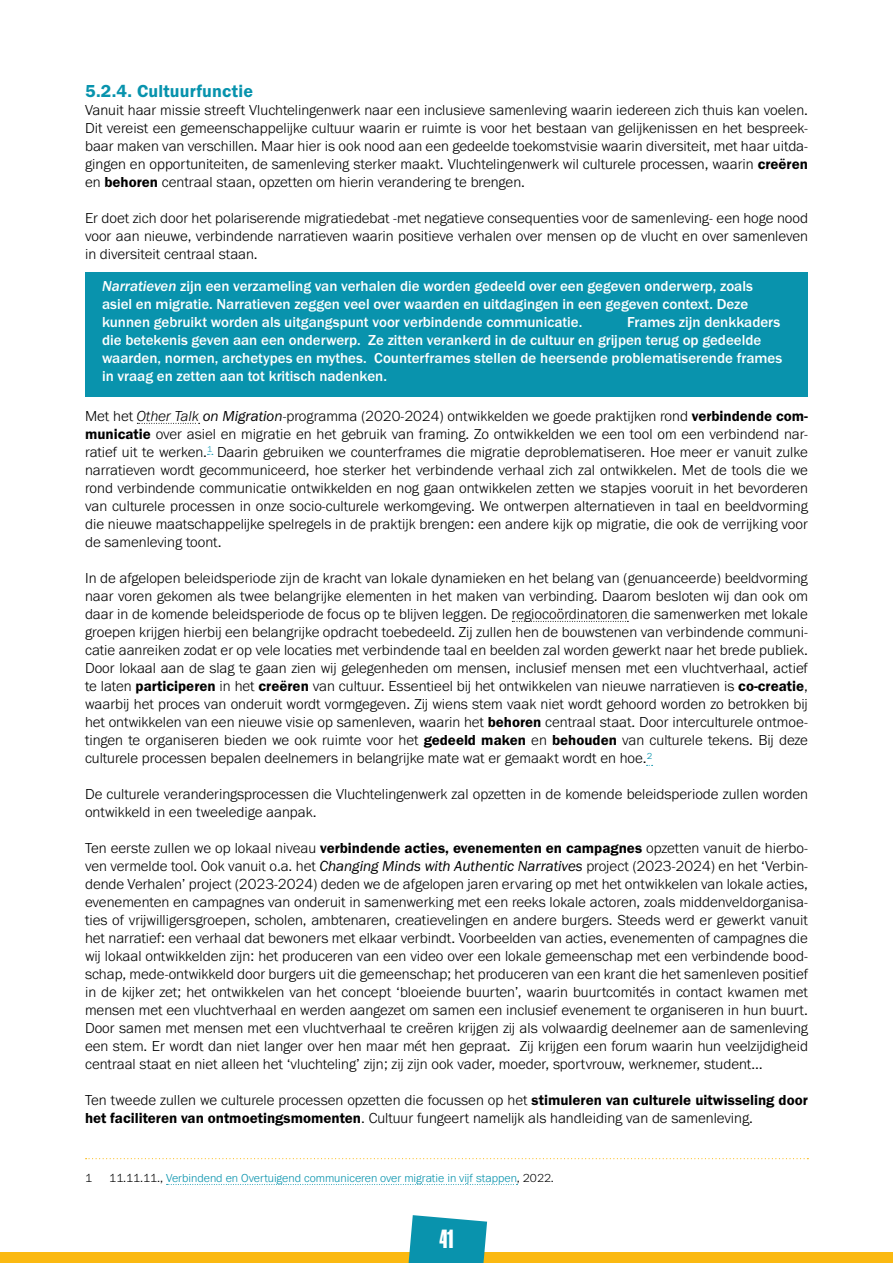
<style>
.page{position:relative;width:893px;height:1263px;background:#fff}
.page>*{position:absolute;margin:0;border:0;box-sizing:border-box;transform-origin:0 0}
.t1{font:700 24px "FK Screamer";color:#fff}
.t2{font:18px "Franklin Gothic URW Dem";letter-spacing:.01em;color:#0793ad}
.t3{font:300 15px/18px "Franklin Gothic URW";color:#000;text-align:justify}
.t4{font:500 15px/18px "Franklin Gothic URW";color:#fff}
.t5{font:300 12px "Franklin Gothic URW";color:#0793ad}
.t6{font:300 12px "Franklin Gothic URW";color:#000}
.s1{font-family:"Franklin Gothic URW Dem";font-weight:400}
.s2{font-family:"Franklin Gothic URW Med Ita";font-weight:400}
.s3{font-style:italic}
.s4{font-family:"Franklin Gothic URW Boo Ita";font-weight:400}
.s5{color:#0793ad}
.s6{color:#000}
</style>
<div class="page">
<div style="left:0;top:1252px;width:893px;height:11px;background:#fbb911"></div>
<svg style="left:408px;top:1215px;width:79px;height:48px;background:#269fb3"></svg>
<svg style="left:137px;top:423px;width:63px;height:1px"></svg>
<svg style="left:512px;top:621px;width:116px;height:1px"></svg>
<svg style="left:86px;top:1158px;width:722px;height:1px"></svg>
<svg style="left:167px;top:1184px;width:350px;height:1px"></svg>
<div style="left:85px;top:272px;width:723px;height:124px;background:#0993ad"></div>
<p class="t2" style="left:85px;top:80px;width:169px">5.2.4. Cultuurfunctie</p>
<p class="t3" style="left:85px;top:101px;width:724px">Vanuit haar missie streeft Vluchtelingenwerk naar een inclusieve samenleving waarin iedereen zich thuis kan voelen.<br>Dit vereist een gemeenschappelijke cultuur waarin er ruimte is voor het bestaan van gelijkenissen en het bespreek&shy;baar maken van verschillen. Maar hier is ook nood aan een gedeelde toekomstvisie waarin diversiteit, met haar uitda&shy;gingen en opportuniteiten, de samenleving sterker maakt. Vluchtelingenwerk wil culturele processen, waarin <span class="s1">creëren </span>en <span class="s1">behoren</span> centraal staan, opzetten om hierin verandering te brengen.</p>
<p class="t3" style="left:85px;top:209px;width:724px">Er doet zich door het polariserende migratiedebat -met negatieve consequenties voor de samenleving- een hoge nood voor aan nieuwe, verbindende narratieven waarin positieve verhalen over mensen op de vlucht en over samenleven in diversiteit centraal staan.</p>
<p class="t4" style="left:102px;top:276px;width:652px"><span class="s2">Narratieven</span> zijn een verzameling van verhalen die worden gedeeld over een gegeven onderwerp, zoals asiel en migratie. Narratieven zeggen veel over waarden en uitdagingen in een gegeven context. Deze kunnen gebruikt worden als uitgangspunt voor verbindende communicatie.</p>
<p class="t4" style="left:102px;top:312px;width:682px;text-indent:525px">Frames zijn denkkaders die betekenis geven aan een onderwerp. Ze zitten verankerd in de cultuur en grijpen terug op gedeelde waarden, normen, archetypes en mythes. Counterframes stellen de heersende problematiserende frames in vraag en zetten aan tot kritisch nadenken.</p>
<p class="t3" style="left:85px;top:407px;width:724px">Met het <span class="s3">Other Talk</span> <span class="s4">on Migration</span>-programma (2020-2024) ontwikkelden we goede praktijken rond <span class="s1">verbindende com&shy;municatie</span> over asiel en migratie en het gebruik van framing. Zo ontwikkelden we een tool om een verbindend nar&shy;ratief uit te werken.<sup>1</sup> Daarin gebruiken we counterframes die migratie deproblematiseren. Hoe meer er vanuit zulke narratieven wordt gecommuniceerd, hoe sterker het verbindende verhaal zich zal ontwikkelen. Met de tools die we rond verbindende communicatie ontwikkelden en nog gaan ontwikkelen zetten we stapjes vooruit in het bevorderen van culturele processen in onze socio-culturele werkomgeving. We ontwerpen alternatieven in taal en beeldvorming die nieuwe maatschappelijke spelregels in de praktijk brengen: een andere kijk op migratie, die ook de verrijking voor de samenleving toont.</p>
<p class="t3" style="left:85px;top:569px;width:724px">In de afgelopen beleidsperiode zijn de kracht van lokale dynamieken en het belang van (genuanceerde) beeldvorming naar voren gekomen als twee belangrijke elementen in het maken van verbinding. Daarom besloten wij dan ook om daar in de komende beleidsperiode de focus op te blijven leggen. De regiocoördinatoren die samenwerken met lokale groepen krijgen hierbij een belangrijke opdracht toebedeeld. Zij zullen hen de bouwstenen van verbindende communi&shy;catie aanreiken zodat er op vele locaties met verbindende taal en beelden zal worden gewerkt naar het brede publiek.<br>Door lokaal aan de slag te gaan zien wij gelegenheden om mensen, inclusief mensen met een vluchtverhaal, actief te laten <span class="s1">participeren</span> in het <span class="s1">creëren</span> van cultuur. Essentieel bij het ontwikkelen van nieuwe narratieven is <span class="s1">co-creatie</span>, waarbij het proces van onderuit wordt vormgegeven. Zij wiens stem vaak niet wordt gehoord worden zo betrokken bij het ontwikkelen van een nieuwe visie op samenleven, waarin het <span class="s1">behoren</span> centraal staat. Door interculturele ontmoe&shy;tingen te organiseren bieden we ook ruimte voor het <span class="s1">gedeeld maken</span> en <span class="s1">behouden</span> van culturele tekens. Bij deze culturele processen bepalen deelnemers in belangrijke mate wat er gemaakt wordt en hoe.<span class="s5">²</span></p>
<p class="t3" style="left:85px;top:785px;width:724px">De culturele veranderingsprocessen die Vluchtelingenwerk zal opzetten in de komende beleidsperiode zullen worden ontwikkeld in een tweeledige aanpak.</p>
<p class="t3" style="left:85px;top:839px;width:724px">Ten eerste zullen we op lokaal niveau <span class="s1">verbindende acties, evenementen en campagnes</span> opzetten vanuit de hierbo&shy;ven vermelde tool. Ook vanuit o.a. het <span class="s4">Changing Minds with Authentic Narratives</span> project (2023-2024) en het ‘Verbin&shy;dende Verhalen’ project (2023-2024) deden we de afgelopen jaren ervaring op met het ontwikkelen van lokale acties, evenementen en campagnes van onderuit in samenwerking met een reeks lokale actoren, zoals middenveldorganisa&shy;ties of vrijwilligersgroepen, scholen, ambtenaren, creatievelingen en andere burgers. Steeds werd er gewerkt vanuit het narratief: een verhaal dat bewoners met elkaar verbindt. Voorbeelden van acties, evenementen of campagnes die wij lokaal ontwikkelden zijn: het produceren van een video over een lokale gemeenschap met een verbindende bood&shy;schap, mede-ontwikkeld door burgers uit die gemeenschap; het produceren van een krant die het samenleven positief in de kijker zet; het ontwikkelen van het concept ‘bloeiende buurten’, waarin buurtcomités in contact kwamen met mensen met een vluchtverhaal en werden aangezet om samen een inclusief evenement te organiseren in hun buurt.<br>Door samen met mensen met een vluchtverhaal te creëren krijgen zij als volwaardig deelnemer aan de samenleving een stem. Er wordt dan niet langer over hen maar mét hen gepraat. Zij krijgen een forum waarin hun veelzijdigheid centraal staat en niet alleen het ‘vluchteling’ zijn; zij zijn ook vader, moeder, sportvrouw, werknemer, student…</p>
<p class="t3" style="left:85px;top:1091px;width:724px">Ten tweede zullen we culturele processen opzetten die focussen op het <span class="s1">stimuleren van culturele uitwisseling door het faciliteren van ontmoetingsmomenten</span>. Cultuur fungeert namelijk als handleiding van de samenleving.</p>
<p class="t6" style="left:85px;top:1171px;width:9px">1</p>
<p class="t5" style="left:109px;top:1171px;width:446px"><span class="s6">11.11.11.,</span> Verbindend en Overtuigend communiceren over migratie in vijf stappen<span class="s6">, 2022.</span></p>
<h1 class="t1" style="left:439px;top:1225px;width:15px">41</h1>
</div>
